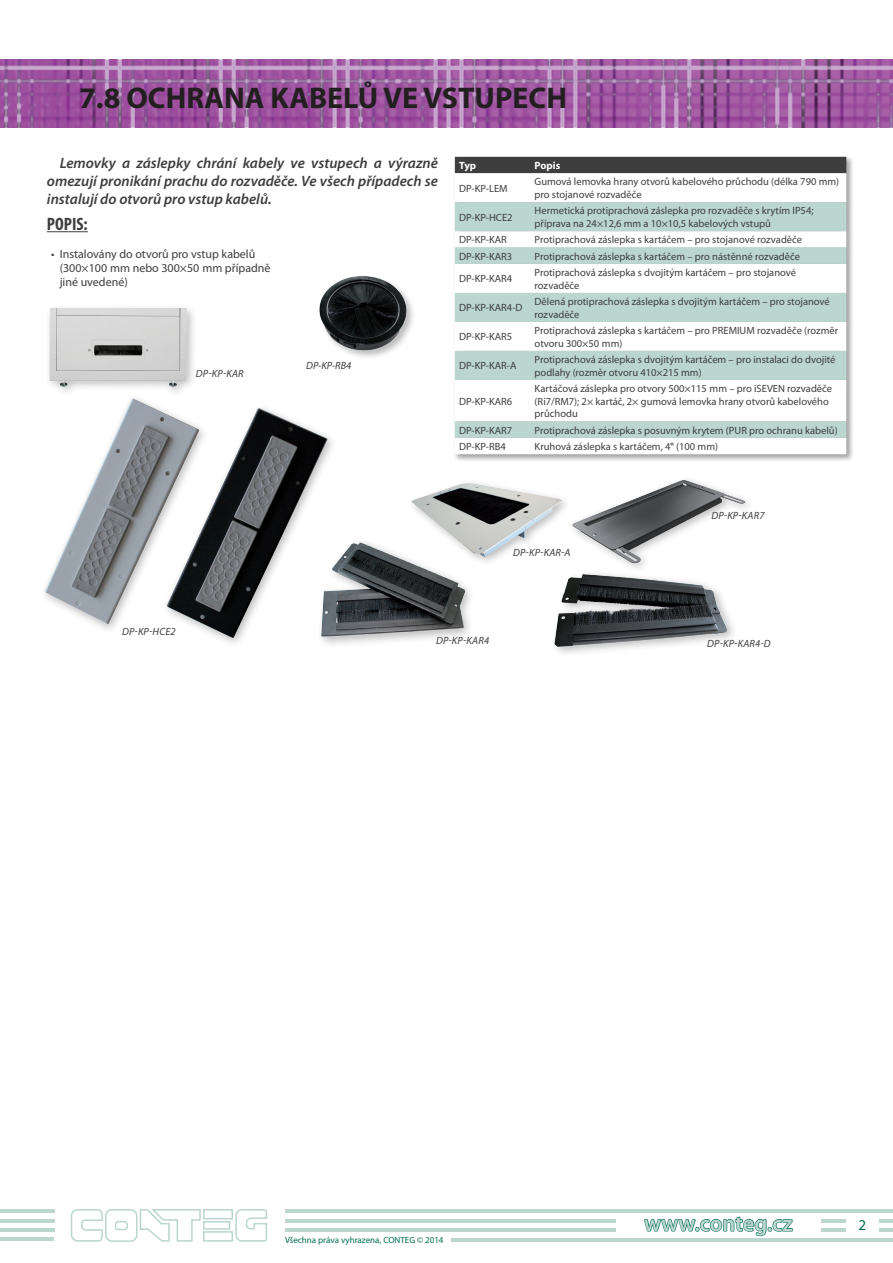
<style>
.page{position:relative;width:893px;height:1263px;background:#fff}
.page>*{position:absolute;margin:0;border:0;box-sizing:border-box;transform-origin:0 0}
.t1{font:700 30px "Myriad Pro";color:#231f20}
.t2{font:600 22.5px "Myriad Pro";color:#bad6ce}
.odrazky{font:700 condensed 18px "Myriad Pro";color:#3e3e3f}
.odrazky-2{font:italic 600 15px/18px "Myriad Pro";color:#3e3e3f;text-align:justify}
.t3{font:15px "Myriad Pro";color:#006e51}
.t4{font:12px/14.4px "Myriad Pro";color:#3e3e3f}
.odrazky-3{font:10.5px/12.6px "Myriad Pro";color:#3e3e3f}
.odrazky-4{font:italic 10.5px "Myriad Pro";letter-spacing:.02em;color:#3e3e3f}
.odrazky-5{font:700 10.5px "Myriad Pro";color:#fff}
.t5{font:9px "Myriad Pro";color:#006e51}
.s1{font-weight:700;font-stretch:condensed}
</style>
<div class="page">
<hr style="left:285px;top:1209px;width:608px;height:3px;background:#bad6ce">
<hr style="left:451px;top:1238px;width:442px;height:4px;background:#bad6ce">
<hr style="left:285px;top:1219px;width:331px;height:3px;background:#bad6ce">
<hr style="left:285px;top:1228px;width:331px;height:4px;background:#bad6ce">
<svg style="left:643px;top:1212px;width:150px;height:25px"></svg>
<hr style="left:821px;top:1219px;width:72px;height:3px;background:#bad6ce">
<hr style="left:821px;top:1228px;width:72px;height:4px;background:#bad6ce">
<div style="left:203px;top:1221px;width:27px;height:8px;border:2px solid #bad6ce"></div>
<div style="left:203px;top:1231px;width:30px;height:10px;border:2px solid #bad6ce"></div>
<svg style="left:235px;top:1209px;width:32px;height:33px"></svg>
<div style="left:203px;top:1209px;width:30px;height:10px;border:2px solid #bad6ce"></div>
<svg style="left:70px;top:1209px;width:131px;height:33px"></svg>
<hr style="left:0;top:1219px;width:54px;height:3px;background:#bad6ce">
<hr style="left:0;top:1228px;width:54px;height:4px;background:#bad6ce">
<hr style="left:0;top:1209px;width:54px;height:3px;background:#bad6ce">
<hr style="left:0;top:1238px;width:53px;height:3px;background:#bad6ce">
<div style="left:846px;top:1214px;width:33px;height:20px;background:#fff"></div>
<img style="left:0;top:60px;width:893px;height:68px">
<div style="left:45px;top:304px;width:153px;height:93px;background:#231f20;opacity:.3"></div>
<img style="left:46px;top:309px;width:150px;height:79px">
<hr style="left:47px;top:231px;width:41px;height:1px;background:#3e3e3f">
<div style="left:453px;top:155px;width:401px;height:307px;background:#231f20;opacity:.4"></div>
<div style="left:455px;top:157px;width:391px;height:16px;background:#3e3e3f"></div>
<svg style="left:455px;top:173px;width:391px;height:281px"></svg>
<svg style="left:455px;top:202px;width:391px;height:236px;fill:#bad6ce"></svg>
<div style="left:316px;top:538px;width:159px;height:110px;background:#231f20;opacity:.3"></div>
<img style="left:337px;top:539px;width:135px;height:102px">
<div style="left:40px;top:394px;width:297px;height:254px;background:#231f20;opacity:.3"></div>
<img style="left:40px;top:395px;width:288px;height:246px">
<div style="left:407px;top:478px;width:165px;height:88px;background:#fff"></div>
<img style="left:407px;top:483px;width:159px;height:79px">
<img style="left:319px;top:276px;width:94px;height:81px">
<img style="left:554px;top:574px;width:179px;height:79px">
<img style="left:572px;top:479px;width:176px;height:88px">
<p class="t1" style="left:79px;top:78px;width:489px">7.8 OCHRANA KABELŮ VE VSTUPECH</p>
<p class="odrazky-2" style="left:47px;top:154px;width:392px;text-indent:13px">Lemovky a záslepky chrání kabely ve vstupech a výrazně omezují pronikání prachu do rozvaděče. Ve všech případech se instalují do otvorů pro vstup kabelů.</p>
<p class="odrazky" style="left:47px;top:213px;width:42px">POPIS:</p>
<p class="t4" style="left:60px;top:246px;width:212px;text-indent:-9px">• Instalovány do otvorů pro vstup kabelů (300×100 mm nebo 300×50 mm případně jiné uvedené)</p>
<p class="odrazky-4" style="left:196px;top:367px;width:49px">DP‑KP‑KAR</p>
<p class="odrazky-4" style="left:306px;top:359px;width:47px">DP‑KP‑RB4</p>
<p class="odrazky-5" style="left:459px;top:159px;width:18px">Typ</p>
<p class="odrazky-5" style="left:535px;top:159px;width:27px">Popis</p>
<p class="odrazky-3" style="left:459px;top:182px;width:50px">DP‑KP‑LEM</p>
<p class="odrazky-3" style="left:535px;top:175px;width:306px">Gumová lemovka hrany otvorů kabelového průchodu (délka 790 mm) pro stojanové rozvaděče</p>
<p class="odrazky-3" style="left:459px;top:211px;width:55px">DP‑KP‑HCE2</p>
<p class="odrazky-3" style="left:535px;top:204px;width:280px">Hermetická protiprachová záslepka pro rozvaděče s krytím IP54; příprava na 24×12,6 mm a 10×10,5 kabelových vstupů</p>
<p class="odrazky-3" style="left:459px;top:233px;width:49px">DP‑KP‑KAR</p>
<p class="odrazky-3" style="left:535px;top:233px;width:269px">Protiprachová záslepka s kartáčem – pro stojanové rozvaděče</p>
<p class="odrazky-3" style="left:459px;top:250px;width:55px">DP‑KP‑KAR3</p>
<p class="odrazky-3" style="left:535px;top:250px;width:267px">Protiprachová záslepka s kartáčem – pro nástěnné rozvaděče</p>
<p class="odrazky-3" style="left:459px;top:272px;width:55px">DP‑KP‑KAR4</p>
<p class="odrazky-3" style="left:535px;top:266px;width:263px">Protiprachová záslepka s dvojitým kartáčem – pro stojanové rozvaděče</p>
<p class="odrazky-3" style="left:459px;top:301px;width:65px">DP‑KP‑KAR4‑D</p>
<p class="odrazky-3" style="left:535px;top:295px;width:297px">Dělená protiprachová záslepka s dvojitým kartáčem – pro stojanové rozvaděče</p>
<p class="odrazky-3" style="left:459px;top:330px;width:55px">DP‑KP‑KAR5</p>
<p class="odrazky-3" style="left:535px;top:324px;width:305px">Protiprachová záslepka s kartáčem – pro PREMIUM rozvaděče (rozměr otvoru 300×50 mm)</p>
<p class="odrazky-3" style="left:459px;top:359px;width:59px">DP‑KP‑KAR‑A</p>
<p class="odrazky-3" style="left:535px;top:353px;width:302px">Protiprachová záslepka s dvojitým kartáčem – pro instalaci do dvojité podlahy (rozměr otvoru 410×215 mm)</p>
<p class="odrazky-3" style="left:459px;top:395px;width:55px">DP‑KP‑KAR6</p>
<p class="odrazky-3" style="left:535px;top:382px;width:299px">Kartáčová záslepka pro otvory 500×115 mm – pro iSEVEN rozvaděče (Ri7/RM7); 2× kartáč, 2× gumová lemovka hrany otvorů kabelového průchodu</p>
<p class="odrazky-3" style="left:459px;top:424px;width:55px">DP‑KP‑KAR7</p>
<p class="odrazky-3" style="left:535px;top:424px;width:305px">Protiprachová záslepka s posuvným krytem (PUR pro ochranu kabelů)</p>
<p class="odrazky-3" style="left:459px;top:440px;width:48px">DP‑KP‑RB4</p>
<p class="odrazky-3" style="left:535px;top:440px;width:185px">Kruhová záslepka s kartáčem, 4<span class="s1">"</span> (100 mm)</p>
<p class="odrazky-4" style="left:513px;top:546px;width:59px">DP‑KP‑KAR‑A</p>
<p class="odrazky-4" style="left:711px;top:509px;width:55px">DP‑KP‑KAR7</p>
<p class="odrazky-4" style="left:122px;top:625px;width:55px">DP‑KP‑HCE2</p>
<p class="odrazky-4" style="left:436px;top:634px;width:55px">DP‑KP‑KAR4</p>
<p class="odrazky-4" style="left:707px;top:637px;width:65px">DP‑KP‑KAR4‑D</p>
<p class="t5" style="left:285px;top:1234px;width:160px">Všechna práva vyhrazena, CONTEG © 2014</p>
<h2 class="t2" style="left:644px;top:1209px;width:150px">www.conteg.cz</h2>
<p class="t3" style="left:859px;top:1215px;width:9px">2</p>
</div>
